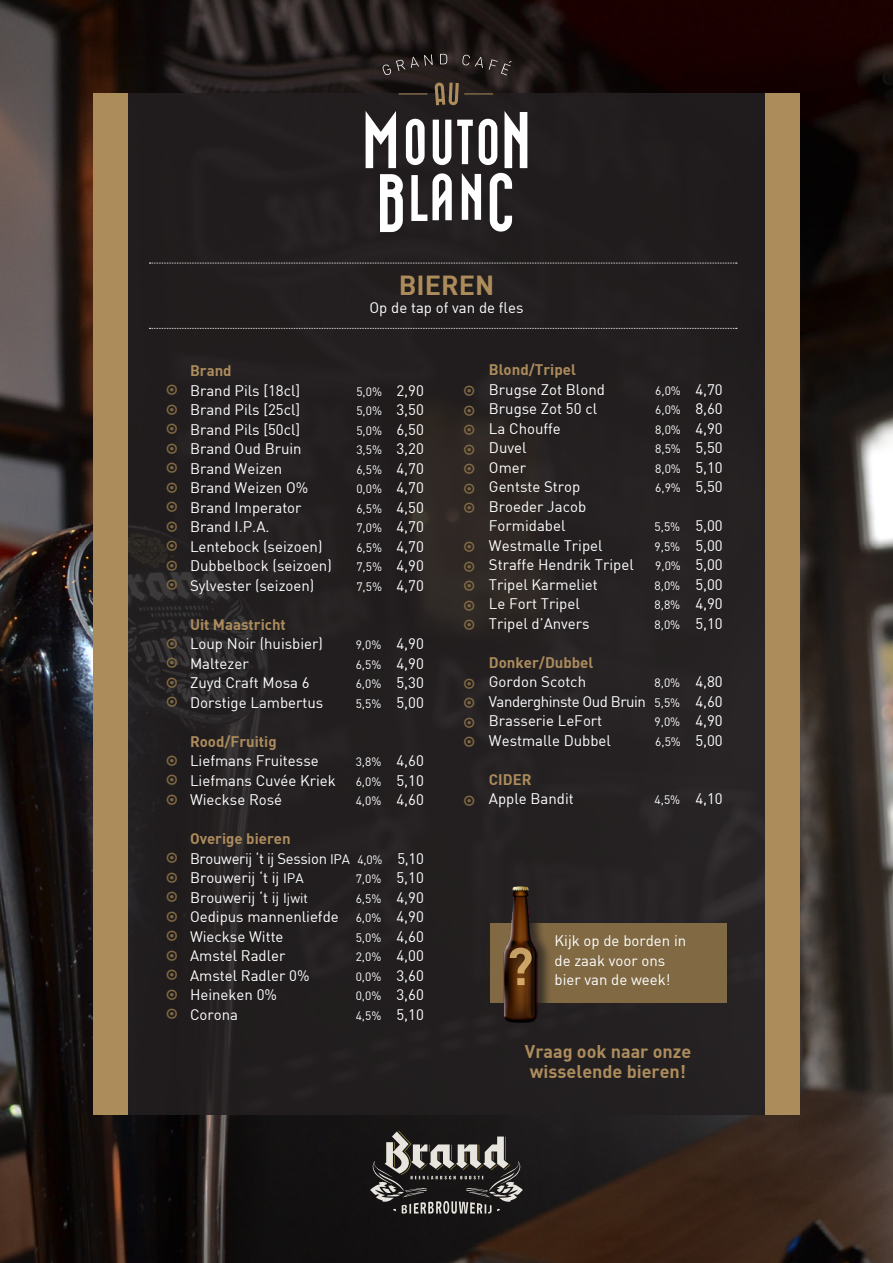
<style>
.page{position:relative;width:893px;height:1263px;background:#fff}
.page>*{position:absolute;margin:0;border:0;box-sizing:border-box;transform-origin:0 0}
.t1{font:27px "DIN Bold";color:#ad8c5c}
.t2{font:18px/19.5px "DIN Bold";color:#ad8c5c}
.t3{font:15px/19.5px "DIN";color:#fff}
.t4{font:15px "DIN Bold";color:#ad8c5c}
.t5{font:15px/19.5px "DIN";letter-spacing:-.02em;color:#fff}
.t6{font:15px/19.5px "DIN";letter-spacing:-.03em;color:#fff}
.t7{font:12px "DIN";color:#fff}
.s1{font-size:15px}
.s2{font-size:13.5px}
.s3{font-size:12px}
</style>
<div class="page">
<img style="left:0;top:0;width:893px;height:1263px">
<div style="left:128px;top:94px;width:638px;height:1021px;background:#231f20"></div>
<div style="left:94px;top:94px;width:34px;height:1021px;background:#ad8c5c"></div>
<div style="left:766px;top:94px;width:34px;height:1021px;background:#ad8c5c"></div>
<svg style="left:149px;top:263px;width:588px;height:1px"></svg>
<svg style="left:149px;top:328px;width:588px;height:1px"></svg>
<svg style="left:399px;top:94px;width:28px;height:1px"></svg>
<svg style="left:435px;top:83px;width:58px;height:22px"></svg>
<svg style="left:366px;top:111px;width:161px;height:121px"></svg>
<svg style="left:383px;top:54px;width:129px;height:21px;background:#332c2b"></svg>
<div style="left:490px;top:923px;width:236px;height:80px;background:#806943"></div>
<div style="left:504px;top:879px;width:48px;height:150px;background:#231f20;opacity:.75"></div>
<img style="left:503px;top:886px;width:35px;height:136px">
<svg style="left:510px;top:947px;width:22px;height:38px"></svg>
<svg style="left:370px;top:1130px;width:153px;height:84px;background:#4b4846"></svg>
<svg style="left:167px;top:580px;width:10px;height:10px"></svg>
<svg style="left:167px;top:638px;width:10px;height:10px"></svg>
<svg style="left:168px;top:658px;width:9px;height:7px"></svg>
<svg style="left:170px;top:680px;width:7px;height:7px"></svg>
<svg style="left:168px;top:704px;width:7px;height:3px"></svg>
<svg style="left:464px;top:426px;width:10px;height:9px"></svg>
<svg style="left:464px;top:444px;width:10px;height:10px"></svg>
<svg style="left:464px;top:464px;width:10px;height:10px"></svg>
<svg style="left:464px;top:483px;width:5px;height:10px"></svg>
<svg style="left:464px;top:503px;width:10px;height:10px"></svg>
<svg style="left:464px;top:542px;width:10px;height:10px"></svg>
<svg style="left:464px;top:569px;width:10px;height:2px"></svg>
<svg style="left:464px;top:581px;width:10px;height:10px"></svg>
<svg style="left:464px;top:600px;width:10px;height:10px"></svg>
<svg style="left:464px;top:620px;width:10px;height:2px"></svg>
<h1 class="t1" style="left:399px;top:267px;width:97px">BIEREN</h1>
<p class="t3" style="left:370px;top:297px;width:155px">Op de tap of van de fles</p>
<p class="t4" style="left:190px;top:361px;width:43px">Brand</p>
<p class="t3" style="left:190px;top:380px;width:112px">Brand Pils [18cl]</p>
<p class="t7" style="left:356px;top:384px;width:69px">5,0% <span class="s1">2,90</span></p>
<p class="t3" style="left:190px;top:400px;width:112px">Brand Pils [25cl]</p>
<p class="t7" style="left:356px;top:403px;width:69px">5,0% <span class="s1">3,50</span></p>
<p class="t3" style="left:190px;top:419px;width:112px">Brand Pils [50cl]</p>
<p class="t7" style="left:356px;top:423px;width:69px">5,0% <span class="s1">6,50</span></p>
<p class="t3" style="left:190px;top:439px;width:113px">Brand Oud Bruin</p>
<p class="t7" style="left:356px;top:442px;width:69px">3,5% <span class="s1">3,20</span></p>
<p class="t3" style="left:190px;top:458px;width:94px">Brand Weizen</p>
<p class="t7" style="left:356px;top:462px;width:69px">6,5% <span class="s1">4,70</span></p>
<p class="t3" style="left:190px;top:478px;width:120px">Brand Weizen O%</p>
<p class="t7" style="left:356px;top:481px;width:69px">0,0% <span class="s1">4,70</span></p>
<p class="t3" style="left:190px;top:497px;width:113px">Brand Imperator</p>
<p class="t7" style="left:356px;top:501px;width:69px">6,5% <span class="s1">4,50</span></p>
<p class="t3" style="left:190px;top:517px;width:81px">Brand I.P.A.</p>
<p class="t7" style="left:356px;top:520px;width:69px">7,0% <span class="s1">4,70</span></p>
<p class="t3" style="left:190px;top:536px;width:134px">Lentebock (seizoen)</p>
<p class="t7" style="left:356px;top:540px;width:69px">6,5% <span class="s1">4,70</span></p>
<p class="t3" style="left:190px;top:556px;width:143px">Dubbelbock (seizoen)</p>
<p class="t7" style="left:356px;top:559px;width:69px">7,5% <span class="s1">4,90</span></p>
<p class="t3" style="left:190px;top:575px;width:126px">Sylvester (seizoen)</p>
<p class="t7" style="left:356px;top:579px;width:69px">7,5% <span class="s1">4,70</span></p>
<p class="t4" style="left:190px;top:614px;width:97px">Uit Maastricht</p>
<p class="t3" style="left:190px;top:634px;width:134px">Loup Noir (huisbier)</p>
<p class="t7" style="left:356px;top:637px;width:70px">9,0% <span class="s1">4,90</span></p>
<p class="t3" style="left:190px;top:653px;width:60px">Maltezer</p>
<p class="t7" style="left:356px;top:657px;width:70px">6,5% <span class="s1">4,90</span></p>
<p class="t3" style="left:190px;top:673px;width:121px">Zuyd Craft Mosa 6</p>
<p class="t7" style="left:356px;top:676px;width:70px">6,0% <span class="s1">5,30</span></p>
<p class="t3" style="left:190px;top:692px;width:135px">Dorstige Lambertus</p>
<p class="t7" style="left:356px;top:696px;width:70px">5,5% <span class="s1">5,00</span></p>
<p class="t4" style="left:190px;top:731px;width:88px">Rood/Fruitig</p>
<p class="t3" style="left:190px;top:751px;width:130px">Liefmans Fruitesse</p>
<p class="t7" style="left:356px;top:754px;width:70px">3,8% <span class="s1">4,60</span></p>
<p class="t3" style="left:190px;top:770px;width:147px">Liefmans Cuvée Kriek</p>
<p class="t7" style="left:356px;top:774px;width:70px">6,0% <span class="s1">5,10</span></p>
<p class="t3" style="left:190px;top:790px;width:94px">Wieckse Rosé</p>
<p class="t7" style="left:356px;top:793px;width:70px">4,0% <span class="s1">4,60</span></p>
<p class="t4" style="left:190px;top:829px;width:102px">Overige bieren</p>
<p class="t5" style="left:190px;top:848px;width:235px">Brouwerij ‘t ij Session <span class="s2">IPA</span> <span class="s3">4,0%</span> 5,10<br>Brouwerij ‘t ij <span class="s2">IPA</span></p>
<p class="t7" style="left:356px;top:871px;width:70px">7,0% <span class="s1">5,10</span></p>
<p class="t3" style="left:190px;top:887px;width:120px">Brouwerij ‘t ij <span class="s2">Ijwit</span></p>
<p class="t7" style="left:356px;top:891px;width:70px">6,5% <span class="s1">4,90</span></p>
<p class="t3" style="left:190px;top:907px;width:235px">Oedipus mannenliefde <span class="s3">6,0%</span> 4,90<br>Wieckse Witte</p>
<p class="t7" style="left:356px;top:930px;width:70px">5,0% <span class="s1">4,60</span></p>
<p class="t3" style="left:190px;top:946px;width:97px">Amstel Radler</p>
<p class="t7" style="left:356px;top:949px;width:70px">2,0% <span class="s1">4,00</span></p>
<p class="t3" style="left:190px;top:965px;width:121px">Amstel Radler 0%</p>
<p class="t7" style="left:356px;top:969px;width:70px">0,0% <span class="s1">3,60</span></p>
<p class="t3" style="left:190px;top:985px;width:89px">Heineken 0%</p>
<p class="t7" style="left:356px;top:988px;width:70px">0,0% <span class="s1">3,60</span></p>
<p class="t3" style="left:190px;top:1004px;width:50px">Corona</p>
<p class="t7" style="left:356px;top:1008px;width:70px">4,5% <span class="s1">5,10</span></p>
<p class="t4" style="left:489px;top:360px;width:88px">Blond/Tripel</p>
<p class="t3" style="left:489px;top:379px;width:118px">Brugse Zot Blond</p>
<p class="t7" style="left:655px;top:383px;width:69px">6,0% <span class="s1">4,70</span></p>
<p class="t3" style="left:489px;top:399px;width:110px">Brugse Zot 50 cl</p>
<p class="t7" style="left:655px;top:403px;width:69px">6,0% <span class="s1">8,60</span></p>
<p class="t3" style="left:489px;top:418px;width:73px">La Chouffe</p>
<p class="t7" style="left:655px;top:422px;width:69px">8,0% <span class="s1">4,90</span></p>
<p class="t3" style="left:489px;top:438px;width:39px">Duvel</p>
<p class="t7" style="left:655px;top:442px;width:69px">8,5% <span class="s1">5,50</span></p>
<p class="t3" style="left:489px;top:457px;width:39px">Omer</p>
<p class="t7" style="left:655px;top:461px;width:69px">8,0% <span class="s1">5,10</span></p>
<p class="t3" style="left:489px;top:477px;width:93px">Gentste Strop</p>
<p class="t7" style="left:655px;top:481px;width:69px">6,9% <span class="s1">5,50</span></p>
<p class="t3" style="left:489px;top:496px;width:99px">Broeder Jacob<br>Formidabel</p>
<p class="t7" style="left:655px;top:520px;width:70px">5,5% <span class="s1">5,00</span></p>
<p class="t3" style="left:489px;top:535px;width:115px">Westmalle Tripel</p>
<p class="t7" style="left:655px;top:539px;width:70px">9,5% <span class="s1">5,00</span></p>
<p class="t3" style="left:489px;top:555px;width:146px">Straffe Hendrik Tripel</p>
<p class="t7" style="left:655px;top:559px;width:69px">9,0% <span class="s1">5,00</span></p>
<p class="t3" style="left:489px;top:574px;width:110px">Tripel Karmeliet</p>
<p class="t7" style="left:655px;top:578px;width:70px">8,0% <span class="s1">5,00</span></p>
<p class="t3" style="left:489px;top:594px;width:92px">Le Fort Tripel</p>
<p class="t7" style="left:655px;top:598px;width:70px">8,8% <span class="s1">4,90</span></p>
<p class="t3" style="left:489px;top:613px;width:102px">Tripel d’Anvers</p>
<p class="t7" style="left:655px;top:617px;width:70px">8,0% <span class="s1">5,10</span></p>
<p class="t4" style="left:489px;top:653px;width:106px">Donker/Dubbel</p>
<p class="t3" style="left:489px;top:672px;width:99px">Gordon Scotch</p>
<p class="t7" style="left:655px;top:676px;width:70px">8,0% <span class="s1">4,80</span></p>
<p class="t6" style="left:489px;top:691px;width:235px">Vanderghinste Oud Bruin <span class="s3">5,5%</span> 4,60<br>Brasserie LeFort</p>
<p class="t7" style="left:655px;top:715px;width:70px">9,0% <span class="s1">4,90</span></p>
<p class="t3" style="left:489px;top:730px;width:124px">Westmalle Dubbel</p>
<p class="t7" style="left:655px;top:734px;width:69px">6,5% <span class="s1">5,00</span></p>
<p class="t4" style="left:489px;top:770px;width:44px">CIDER</p>
<p class="t3" style="left:489px;top:789px;width:86px">Apple Bandit</p>
<p class="t7" style="left:655px;top:793px;width:70px">4,5% <span class="s1">4,10</span></p>
<p class="t3" style="left:554px;top:930px;width:133px">Kijk op de borden in de zaak voor ons bier van de week!</p>
<p class="t2" style="left:525px;top:1041px;width:168px">Vraag ook naar onze wisselende bieren!</p>
</div>
